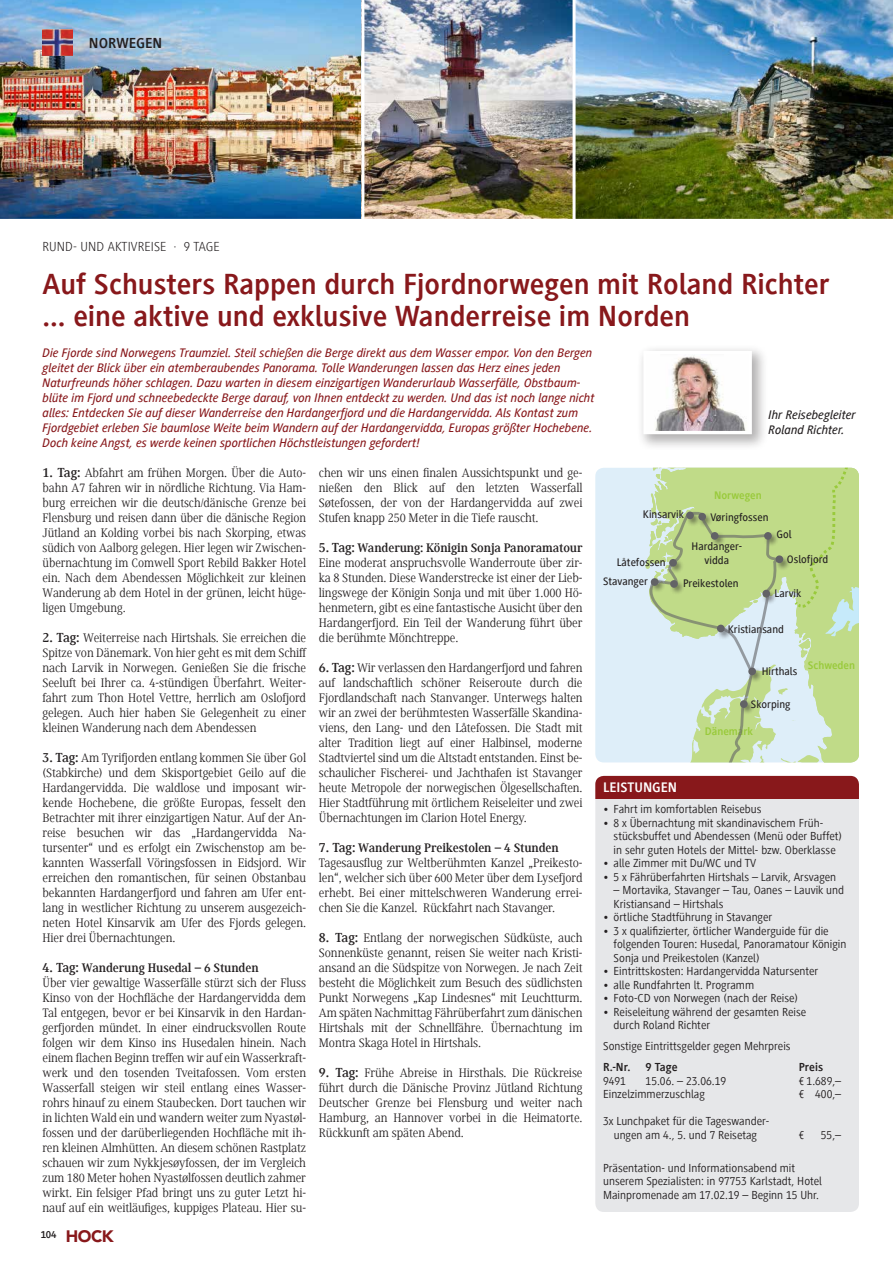
<style>
.page{position:relative;width:893px;height:1263px;background:#fff}
.page>*{position:absolute;margin:0;border:0;box-sizing:border-box;transform-origin:0 0}
.t1{font:700 30px/31.5px "Generis Sans Com";color:#88181b}
.t2{font:900 16.5px "Avenir LT Std";color:#88181b}
.t3{font:700 15px "Generis Sans Com";color:#231f20}
.t4{font:700 14.25px "Generis Sans Com";color:#fff}
.t5{font:300 13.5px "Generis Sans Com";letter-spacing:.01em;color:#231f20}
.t6{font:12.75px/15px "Generis Serif Com";letter-spacing:-.01em;color:#231f20;text-align:justify}
.t7{font:italic 500 12.75px/15px "Generis Sans Com";color:#88181b}
.t8{font:italic 500 12.75px/15px "Generis Sans Com";color:#231f20}
.t9{font:12px/13.5px "Generis Sans Com";color:#231f20}
.t10{font:700 12px "Generis Sans Com";color:#231f20}
.t11{font:500 11.25px/13.5px "Generis Sans Com";color:#231f20;text-align:center}
.t12{font:700 11.25px "Generis Sans Com";color:#99ca3b}
.s1{font-weight:700;font-size:13.5px}
.s2{font-weight:700}
</style>
<div class="page">
<div style="left:595px;top:776px;width:264px;height:436px;background:#e6e7e9;border-radius:9px"></div>
<div style="left:595px;top:776px;width:264px;height:23px;background:#88181b"></div>
<img style="left:0;top:0;width:361px;height:219px">
<img style="left:364px;top:0;width:209px;height:219px">
<img style="left:576px;top:0;width:317px;height:219px">
<img style="left:43px;top:30px;width:29px;height:25px">
<div style="left:636px;top:344px;width:132px;height:106px;background:#231f20;opacity:.35"></div>
<img style="left:647px;top:355px;width:101px;height:75px">
<div style="left:595px;top:468px;width:264px;height:294px;background:#deeef9;border-radius:9px"></div>
<svg style="left:648px;top:468px;width:211px;height:294px"></svg>
<p class="t3" style="left:89px;top:34px;width:75px">NORWEGEN</p>
<p class="t5" style="left:43px;top:239px;width:179px">RUND- UND AKTIVREISE · 9 TAGE</p>
<h1 class="t1" style="left:43px;top:269px;width:789px">Auf Schusters Rappen durch Fjordnorwegen mit Roland Richter ... eine aktive und exklusive Wanderreise im Norden</h1>
<p class="t7" style="left:43px;top:345px;width:553px">Die Fjorde sind Norwegens Traumziel. Steil schießen die Berge direkt aus dem Wasser empor. Von den Bergen gleitet der Blick über ein atemberaubendes Panorama. Tolle Wanderungen lassen das Herz eines jeden Naturfreunds höher schlagen. Dazu warten in diesem einzigartigen Wanderurlaub Wasserfälle, Obstbaum&shy;blüte im Fjord und schneebedeckte Berge darauf, von Ihnen entdeckt zu werden. Und das ist noch lange nicht alles: Entdecken Sie auf dieser Wanderreise den Hardangerfjord und die Hardangervidda. Als Kontast zum Fjordgebiet erleben Sie baumlose Weite beim Wandern auf der Hardangervidda, Europas größter Hochebene.<br>Doch keine Angst, es werde keinen sportlichen Höchstleistungen gefordert!</p>
<p class="t8" style="left:769px;top:408px;width:89px">Ihr Reisebegleiter<br>Roland Richter.</p>
<p class="t6" style="left:43px;top:465px;width:265px"><span class="s1">1. Tag:</span> Abfahrt am frühen Morgen. Über die Auto&shy;bahn A7 fahren wir in nördliche Richtung. Via Ham&shy;burg erreichen wir die deutsch/dänische Grenze bei Flensburg und reisen dann über die dänische Region Jütland an Kolding vorbei bis nach Skorping, etwas südich von Aalborg gelegen. Hier legen wir Zwischen&shy;übernachtung im Comwell Sport Rebild Bakker Hotel ein. Nach dem Abendessen Möglichkeit zur kleinen Wanderung ab dem Hotel in der grünen, leicht hüge&shy;ligen Umgebung.</p>
<p class="t6" style="left:43px;top:630px;width:265px"><span class="s1">2. Tag:</span> Weiterreise nach Hirtshals. Sie erreichen die Spitze von Dänemark. Von hier geht es mit dem Schiff nach Larvik in Norwegen. Genießen Sie die frische Seeluft bei Ihrer ca. 4-stündigen Überfahrt. Weiter&shy;fahrt zum Thon Hotel Vettre, herrlich am Oslofjord gelegen. Auch hier haben Sie Gelegenheit zu einer kleinen Wanderung nach dem Abendessen</p>
<p class="t6" style="left:43px;top:750px;width:265px"><span class="s1">3. Tag:</span> Am Tyrifjorden entlang kommen Sie über Gol (Stabkirche) und dem Skisportgebiet Geilo auf die Hardangervidda. Die waldlose und imposant wir&shy;kende Hochebene, die größte Europas, fesselt den Betrachter mit ihrer einzigartigen Natur. Auf der An&shy;reise besuchen wir das „Hardangervidda Na&shy;tursenter“ und es erfolgt ein Zwischenstop am be&shy;kannten Wasserfall Vöringsfossen in Eidsjord. Wir erreichen den romantischen, für seinen Obstanbau bekannten Hardangerfjord und fahren am Ufer ent&shy;lang in westlicher Richtung zu unserem ausgezeich&shy;neten Hotel Kinsarvik am Ufer des Fjords gelegen.<br>Hier drei Übernachtungen.</p>
<p class="t6" style="left:42px;top:960px;width:265px;text-align:left"><span class="s1">4. Tag:</span> <span class="s2">Wanderung Husedal – 6 Stunden<br></span>Über vier gewaltige Wasserfälle stürzt sich der Fluss Kinso von der Hochfläche der Hardangervidda dem Tal entgegen, bevor er bei Kinsarvik in den Hardan&shy;gerfjorden mündet. In einer eindrucksvollen Route folgen wir dem Kinso ins Husedalen hinein. Nach einem flachen Beginn treffen wir auf ein Wasserkraft&shy;werk und den tosenden Tveitafossen. Vom ersten Wasserfall steigen wir steil entlang eines Wasser&shy;rohrs hinauf zu einem Staubecken. Dort tauchen wir in lichten Wald ein und wandern weiter zum Nyastøl&shy;fossen und der darüberliegenden Hochfläche mit ih&shy;ren kleinen Almhütten. An diesem schönen Rastplatz schauen wir zum Nykkjesøyfossen, der im Vergleich zum 180 Meter hohen Nyastølfossen deutlich zahmer wirkt. Ein felsiger Pfad bringt uns zu guter Letzt hi&shy;nauf auf ein weitläufiges, kuppiges Plateau. Hier su-</p>
<p class="t2" style="left:41px;top:1226px;width:75px"><sup>104</sup> HOCK</p>
<p class="t6" style="left:319px;top:465px;width:265px">chen wir uns einen finalen Aussichtspunkt und ge&shy;nießen den Blick auf den letzten Wasserfall Søtefossen, der von der Hardangervidda auf zwei Stufen knapp 250 Meter in die Tiefe rauscht.</p>
<p class="t6" style="left:319px;top:540px;width:265px"><span class="s1">5. Tag:</span> <span class="s2">Wanderung: Königin Sonja Panoramatour </span>Eine moderat anspruchsvolle Wanderroute über zir&shy;ka 8 Stunden. Diese Wanderstrecke ist einer der Lieb&shy;lingswege der Königin Sonja und mit über 1.000 Hö&shy;henmetern, gibt es eine fantastische Ausicht über den Hardangerfjord. Ein Teil der Wanderung führt über die berühmte Mönchtreppe.</p>
<p class="t6" style="left:319px;top:660px;width:265px"><span class="s1">6. Tag:</span> Wir verlassen den Hardangerfjord und fahren auf landschaftlich schöner Reiseroute durch die Fjordlandschaft nach Stanvanger. Unterwegs halten wir an zwei der berühmtesten Wasserfälle Skandina&shy;viens, den Lang- und den Låtefossen. Die Stadt mit alter Tradition liegt auf einer Halbinsel, moderne Stadtviertel sind um die Altstadt entstanden. Einst be&shy;schaulicher Fischerei- und Jachthafen ist Stavanger heute Metropole der norwegischen Ölgesellschaften.<br>Hier Stadtführung mit örtlichem Reiseleiter und zwei Übernachtungen im Clarion Hotel Energy.</p>
<p class="t6" style="left:319px;top:840px;width:265px;text-align:left"><span class="s1">7. Tag:</span> <span class="s2">Wanderung Preikestolen – 4 Stunden </span>Tagesausflug zur Weltberühmten Kanzel „Preikesto&shy;len“, welcher sich über 600 Meter über dem Lysefjord erhebt. Bei einer mittelschweren Wanderung errei&shy;chen Sie die Kanzel. Rückfahrt nach Stavanger.</p>
<p class="t6" style="left:319px;top:930px;width:265px"><span class="s1">8. Tag:</span> Entlang der norwegischen Südküste, auch Sonnenküste genannt, reisen Sie weiter nach Kristi&shy;ansand an die Südspitze von Norwegen. Je nach Zeit besteht die Möglichkeit zum Besuch des südlichsten Punkt Norwegens „Kap Lindesnes“ mit Leuchtturm.<br>Am späten Nachmittag Fährüberfahrt zum dänischen Hirtshals mit der Schnellfähre. Übernachtung im Montra Skaga Hotel in Hirtshals.</p>
<p class="t6" style="left:319px;top:1065px;width:265px"><span class="s1">9. Tag:</span> Frühe Abreise in Hirsthals. Die Rückreise führt durch die Dänische Provinz Jütland Richtung Deutscher Grenze bei Flensburg und weiter nach Hamburg, an Hannover vorbei in die Heimatorte.<br>Rückkunft am späten Abend.</p>
<p class="t12" style="left:714px;top:489px;width:49px">Norwegen</p>
<p class="t11" style="left:643px;top:508px;width:42px">Kinsarvik</p>
<p class="t11" style="left:710px;top:510px;width:60px">Vøringfossen</p>
<p class="t11" style="left:617px;top:556px;width:50px">Låtefossen</p>
<p class="t11" style="left:692px;top:540px;width:52px">Hardanger&shy;vidda</p>
<p class="t11" style="left:776px;top:528px;width:17px">Gol</p>
<p class="t11" style="left:787px;top:553px;width:43px">Oslofjord</p>
<p class="t11" style="left:603px;top:574px;width:46px">Stavanger</p>
<p class="t11" style="left:683px;top:576px;width:57px">Preikestolen</p>
<p class="t11" style="left:728px;top:622px;width:58px">Kristiansand</p>
<p class="t11" style="left:762px;top:665px;width:37px">Hirthals</p>
<p class="t11" style="left:775px;top:587px;width:28px">Larvik</p>
<p class="t12" style="left:808px;top:659px;width:49px">Schweden</p>
<p class="t11" style="left:751px;top:698px;width:41px">Skorping</p>
<p class="t12" style="left:705px;top:725px;width:50px">Dänemark</p>
<p class="t4" style="left:603px;top:780px;width:75px">LEISTUNGEN</p>
<p class="t9" style="left:603px;top:803px;width:160px">• Fahrt im komfortablen Reisebus</p>
<p class="t9" style="left:614px;top:816px;width:230px;text-indent:-10px">• 8 x Übernachtung mit skandinavischem Früh&shy;stücksbuffet und Abendessen (Menü oder Buffet) in sehr guten Hotels der Mittel- bzw. Oberklasse</p>
<p class="t9" style="left:603px;top:857px;width:155px">• alle Zimmer mit Du/WC und TV</p>
<p class="t9" style="left:603px;top:870px;width:235px">• 5 x Fährüberfahrten Hirtshals – Larvik, Arsvagen</p>
<p class="t9" style="left:614px;top:884px;width:232px">– Mortavika, Stavanger – Tau, Oanes – Lauvik und<br>Kristiansand – Hirtshals</p>
<p class="t9" style="left:603px;top:911px;width:171px">• örtliche Stadtführung in Stavanger</p>
<p class="t9" style="left:614px;top:924px;width:234px;text-indent:-10px">• 3 x qualifizierter, örtlicher Wanderguide für die folgenden Touren: Husedal, Panoramatour Königin<br>Sonja und Preikestolen (Kanzel)</p>
<p class="t9" style="left:603px;top:965px;width:217px">• Eintrittskosten: Hardangervidda Natursenter</p>
<p class="t9" style="left:603px;top:978px;width:153px">• alle Rundfahrten lt. Programm</p>
<p class="t9" style="left:603px;top:992px;width:196px">• Foto-CD von Norwegen (nach der Reise)</p>
<p class="t9" style="left:614px;top:1005px;width:194px;text-indent:-10px">• Reiseleitung während der gesamten Reise durch Roland Richter</p>
<p class="t9" style="left:603px;top:1040px;width:189px">Sonstige Eintrittsgelder gegen Mehrpreis</p>
<p class="t10" style="left:603px;top:1061px;width:29px">R.-Nr.</p>
<p class="t10" style="left:646px;top:1061px;width:33px">9 Tage</p>
<p class="t10" style="left:799px;top:1061px;width:26px">Preis</p>
<p class="t9" style="left:603px;top:1074px;width:24px">9491</p>
<p class="t9" style="left:646px;top:1074px;width:82px">15.06. – 23.06.19</p>
<p class="t9" style="left:799px;top:1074px;width:44px">€ 1.689,–</p>
<p class="t9" style="left:603px;top:1088px;width:103px">Einzelzimmerzuschlag</p>
<p class="t9" style="left:799px;top:1088px;width:44px">€ 400,–</p>
<p class="t9" style="left:603px;top:1115px;width:168px;text-align:center">3x Lunchpaket für die Tageswander&shy;ungen am 4., 5. und 7 Reisetag</p>
<p class="t9" style="left:799px;top:1128px;width:7px">€</p>
<p class="t9" style="left:821px;top:1128px;width:22px">55,–</p>
<p class="t9" style="left:603px;top:1161px;width:220px">Präsentation- und Informationsabend mit unserem Spezialisten: in 97753 Karlstadt, Hotel<br>Mainpromenade am 17.02.19 – Beginn 15 Uhr.</p>
</div>
